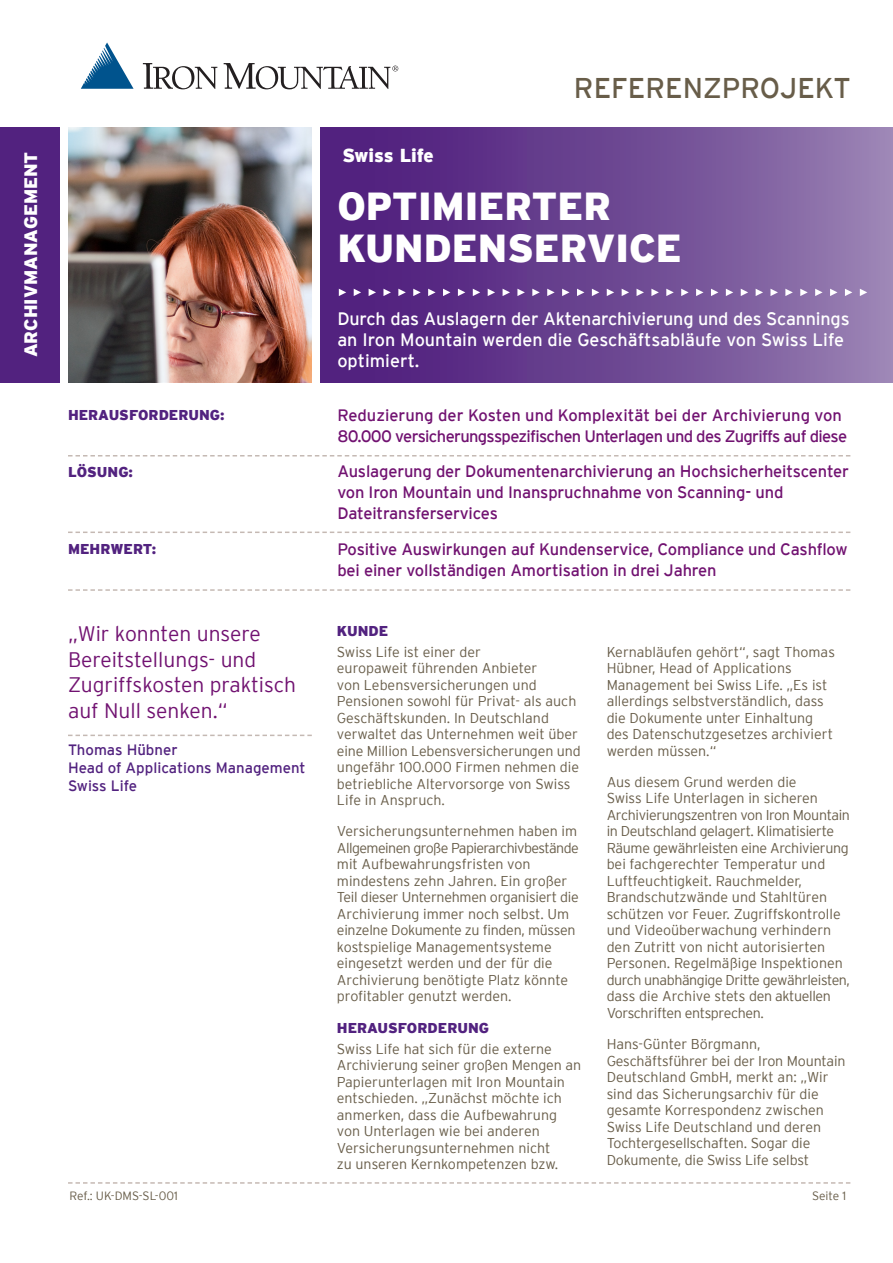
<style>
.page{position:relative;width:893px;height:1263px;background:#fff}
.page>*{position:absolute;margin:0;border:0;box-sizing:border-box;transform-origin:0 0}
.Headline{font:900 39px/42px "Interstate";color:#fff}
.Case_Study{font:28.5px "Interstate";color:#685d49}
.t1{font:300 21px/25.5px "Interstate";color:#711271}
.Specific_Service__op{font:900 18.75px "Interstate";color:#fff}
.Sub-headline{font:18px/21px "Interstate";letter-spacing:-.01em;color:#fff}
.Capability_name_Side{font:900 18px "Interstate";color:#fff}
.Overview_text{font:16.5px/21px "Interstate";letter-spacing:-.01em;color:#711271}
.Overview_text-2{font:16.5px/21px "Interstate";letter-spacing:-.04em;color:#711271}
.Attribution{font:15px "Interstate";color:#52227f}
.Body_Text{font:300 14.25px/16.5px "Interstate";color:#685d49}
.Side_headers{font:900 14.25px "Interstate";color:#52227f}
.Body_Subhead{font:900 14.25px "Interstate";color:#52227f}
.t2{font:300 12px "Interstate";color:#685d49}
</style>
<div class="page">
<div style="left:320px;top:128px;width:573px;height:255px;background:#52227f"></div>
<div style="left:527px;top:128px;width:366px;height:255px;background:linear-gradient(to right,#5e3587,#9a82b4)"></div>
<div style="left:0;top:128px;width:60px;height:255px;background:#52227f"></div>
<svg style="left:339px;top:289px;width:528px;height:7px"></svg>
<svg style="left:143px;top:63px;width:74px;height:26px"></svg>
<svg style="left:224px;top:63px;width:174px;height:26px"></svg>
<svg style="left:81px;top:43px;width:53px;height:46px"></svg>
<svg style="left:68px;top:455px;width:782px;height:1px"></svg>
<svg style="left:68px;top:531px;width:782px;height:2px"></svg>
<svg style="left:68px;top:589px;width:782px;height:2px"></svg>
<svg style="left:68px;top:735px;width:244px;height:1px"></svg>
<svg style="left:68px;top:1182px;width:782px;height:2px"></svg>
<img style="left:68px;top:128px;width:244px;height:255px">
<p class="Case_Study" style="left:574px;top:72px;width:278px">REFERENZPROJEKT</p>
<p class="Capability_name_Side" style="left:20px;top:357px;width:207px;rotate:-90deg">ARCHIVMANAGEMENT</p>
<p class="Specific_Service__op" style="left:342px;top:145px;width:93px">Swiss Life</p>
<p class="Headline" style="left:337px;top:185px;width:346px">OPTIMIERTER<br>KUNDENSERVICE</p>
<p class="Sub-headline" style="left:337px;top:308px;width:514px">Durch das Auslagern der Aktenarchivierung und des Scannings an Iron Mountain werden die Geschäftsabläufe von Swiss Life optimiert.</p>
<p class="Side_headers" style="left:68px;top:406px;width:158px">HERAUSFORDERUNG:</p>
<p class="Side_headers" style="left:68px;top:464px;width:67px">LÖSUNG:</p>
<p class="Side_headers" style="left:68px;top:540px;width:90px">MEHRWERT:</p>
<p class="t1" style="left:68px;top:621px;width:229px">„Wir konnten unsere<br>Bereitstellungs- und<br>Zugriffskosten praktisch auf Null senken.“</p>
<p class="Attribution" style="left:68px;top:741px;width:111px">Thomas Hübner</p>
<p class="Attribution" style="left:68px;top:759px;width:239px">Head of Applications Management</p>
<p class="Attribution" style="left:68px;top:777px;width:71px">Swiss Life</p>
<p class="Overview_text-2" style="left:337px;top:405px;width:511px">Reduzierung der Kosten und Komplexität bei der Archivierung von<br>80.000 versicherungsspezifischen Unterlagen und des Zugriffs auf diese</p>
<p class="Overview_text" style="left:337px;top:461px;width:513px">Auslagerung der Dokumentenarchivierung an Hochsicherheitscenter von Iron Mountain und Inanspruchnahme von Scanning- und<br>Dateitransferservices</p>
<p class="Overview_text" style="left:337px;top:539px;width:512px">Positive Auswirkungen auf Kundenservice, Compliance und Cashflow bei einer vollständigen Amortisation in drei Jahren</p>
<p class="Body_Subhead" style="left:337px;top:623px;width:53px">KUNDE</p>
<p class="Body_Text" style="left:337px;top:643px;width:245px">Swiss Life ist einer der<br>europaweit führenden Anbieter<br>von Lebensversicherungen und<br>Pensionen sowohl für Privat- als auch<br>Geschäftskunden. In Deutschland verwaltet das Unternehmen weit über eine Million Lebensversicherungen und ungefähr 100.000 Firmen nehmen die betriebliche Altervorsorge von Swiss<br>Life in Anspruch.</p>
<p class="Body_Text" style="left:337px;top:823px;width:243px">Versicherungsunternehmen haben im Allgemeinen große Papierarchivbestände mit Aufbewahrungsfristen von mindestens zehn Jahren. Ein großer Teil dieser Unternehmen organisiert die Archivierung immer noch selbst. Um einzelne Dokumente zu finden, müssen kostspielige Managementsysteme eingesetzt werden und der für die Archivierung benötigte Platz könnte profitabler genutzt werden.</p>
<p class="Body_Subhead" style="left:337px;top:1020px;width:154px">HERAUSFORDERUNG</p>
<p class="Body_Text" style="left:337px;top:1040px;width:246px">Swiss Life hat sich für die externe Archivierung seiner großen Mengen an Papierunterlagen mit Iron Mountain entschieden. „Zunächst möchte ich anmerken, dass die Aufbewahrung von Unterlagen wie bei anderen Versicherungsunternehmen nicht<br>zu unseren Kernkompetenzen bzw.</p>
<p class="Body_Text" style="left:607px;top:643px;width:230px">Kernabläufen gehört“, sagt Thomas<br>Hübner, Head of Applications<br>Management bei Swiss Life. „Es ist allerdings selbstverständlich, dass die Dokumente unter Einhaltung des Datenschutzgesetzes archiviert werden müssen.“</p>
<p class="Body_Text" style="left:607px;top:773px;width:245px">Aus diesem Grund werden die<br>Swiss Life Unterlagen in sicheren Archivierungszentren von Iron Mountain in Deutschland gelagert. Klimatisierte Räume gewährleisten eine Archivierung bei fachgerechter Temperatur und Luftfeuchtigkeit. Rauchmelder, Brandschutzwände und Stahltüren schützen vor Feuer. Zugriffskontrolle und Videoüberwachung verhindern den Zutritt von nicht autorisierten Personen. Regelmäßige Inspektionen durch unabhängige Dritte gewährleisten, dass die Archive stets den aktuellen Vorschriften entsprechen.</p>
<p class="Body_Text" style="left:607px;top:1036px;width:240px">Hans-Günter Börgmann, Geschäftsführer bei der Iron Mountain Deutschland GmbH, merkt an: „Wir sind das Sicherungsarchiv für die gesamte Korrespondenz zwischen Swiss Life Deutschland und deren Tochtergesellschaften. Sogar die Dokumente, die Swiss Life selbst</p>
<p class="t2" style="left:69px;top:1189px;width:110px">Ref.: UK-DMS-SL-001</p>
<p class="t2" style="left:812px;top:1189px;width:36px">Seite 1</p>
</div>
